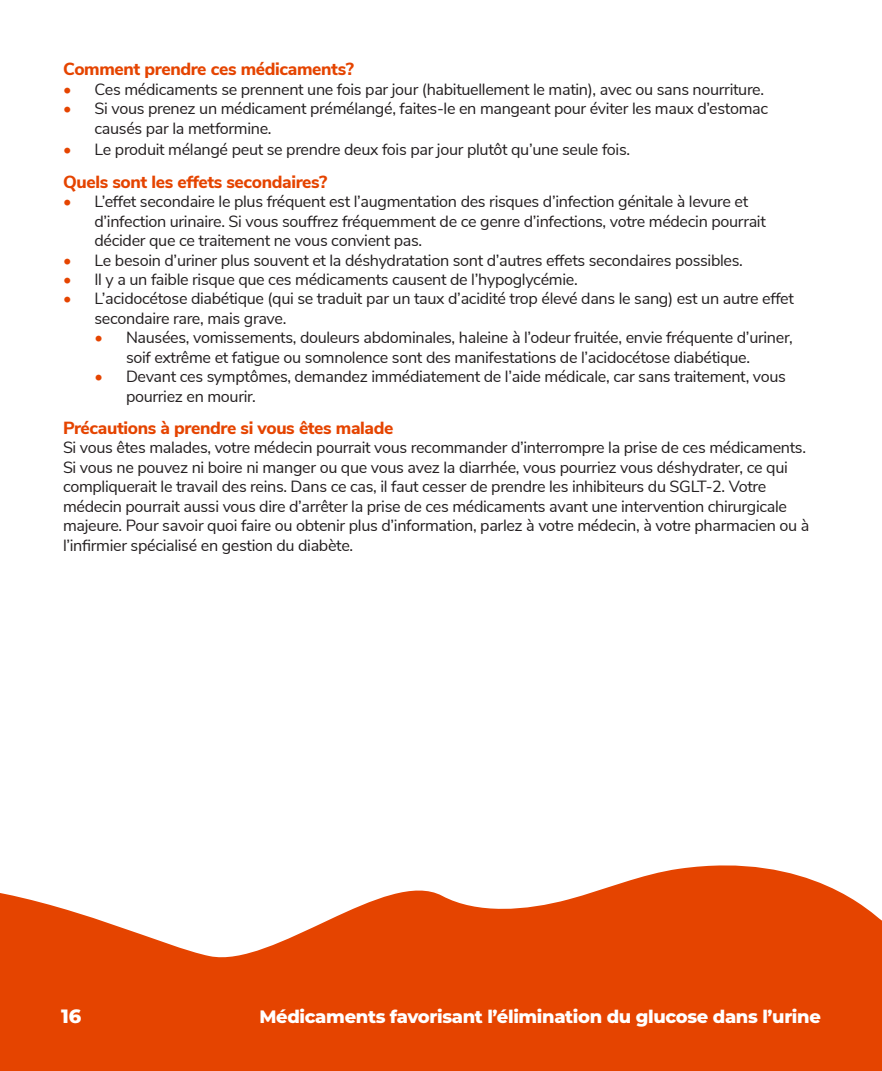
<style>
.page{position:relative;width:882px;height:1071px;background:#fff}
.page>*{position:absolute;margin:0;border:0;box-sizing:border-box;transform-origin:0 0}
.t1{font:800 19.25px "Montserrat";color:#fff}
.t2{font:800 17.85px "Montserrat";letter-spacing:-.02em;color:#fff}
.t3{font:800 17.5px "Nunito Sans";letter-spacing:-.02em;color:#e54400}
.t4{font:16.1px/19.4px "Nunito Sans";letter-spacing:-.02em;color:#231f20}
.s1{color:#e54400}
</style>
<div class="page">
<svg style="left:0;top:865px;width:882px;height:206px;fill:#e54400"></svg>
<p class="t3" style="left:63px;top:57px;width:292px">Comment prendre ces médicaments?</p>
<p class="t4" style="left:63px;top:79px;width:703px"><span class="s1">•</span> Ces médicaments se prennent une fois par jour (habituellement le matin), avec ou sans nourriture.</p>
<p class="t4" style="left:94px;top:98px;width:675px;text-indent:-32px"><span class="s1">•</span> Si vous prenez un médicament prémélangé, faites-le en mangeant pour éviter les maux d’estomac causés par la metformine.</p>
<p class="t4" style="left:63px;top:139px;width:569px"><span class="s1">•</span> Le produit mélangé peut se prendre deux fois par jour plutôt qu’une seule fois.</p>
<p class="t3" style="left:63px;top:169px;width:266px">Quels sont les effets secondaires?</p>
<p class="t4" style="left:94px;top:191px;width:673px;text-indent:-32px"><span class="s1">•</span> L’effet secondaire le plus fréquent est l’augmentation des risques d’infection génitale à levure et d’infection urinaire. Si vous souffrez fréquemment de ce genre d’infections, votre médecin pourrait décider que ce traitement ne vous convient pas.</p>
<p class="t4" style="left:63px;top:249px;width:681px"><span class="s1">•</span> Le besoin d’uriner plus souvent et la déshydratation sont d’autres effets secondaires possibles.</p>
<p class="t4" style="left:63px;top:269px;width:516px"><span class="s1">•</span> Il y a un faible risque que ces médicaments causent de l’hypoglycémie.</p>
<p class="t4" style="left:94px;top:288px;width:701px;text-indent:-32px"><span class="s1">•</span> L’acidocétose diabétique (qui se traduit par un taux d’acidité trop élevé dans le sang) est un autre effet secondaire rare, mais grave.</p>
<p class="t4" style="left:126px;top:327px;width:668px;text-indent:-32px"><span class="s1">•</span> Nausées, vomissements, douleurs abdominales, haleine à l’odeur fruitée, envie fréquente d’uriner, soif extrême et fatigue ou somnolence sont des manifestations de l’acidocétose diabétique.</p>
<p class="t4" style="left:126px;top:366px;width:662px;text-indent:-32px"><span class="s1">•</span> Devant ces symptômes, demandez immédiatement de l’aide médicale, car sans traitement, vous pourriez en mourir.</p>
<p class="t3" style="left:63px;top:415px;width:332px">Précautions à prendre si vous êtes malade</p>
<p class="t4" style="left:63px;top:437px;width:748px">Si vous êtes malades, votre médecin pourrait vous recommander d’interrompre la prise de ces médicaments.<br>Si vous ne pouvez ni boire ni manger ou que vous avez la diarrhée, vous pourriez vous déshydrater, ce qui compliquerait le travail des reins. Dans ce cas, il faut cesser de prendre les inhibiteurs du SGLT-2. Votre médecin pourrait aussi vous dire d’arrêter la prise de ces médicaments avant une intervention chirurgicale majeure. Pour savoir quoi faire ou obtenir plus d’information, parlez à votre médecin, à votre pharmacien ou à l’infirmier spécialisé en gestion du diabète.</p>
<p class="t1" style="left:61px;top:1002px;width:22px">16</p>
<p class="t2" style="left:260px;top:1003px;width:563px">Médicaments favorisant l’élimination du glucose dans l’urine</p>
</div>
